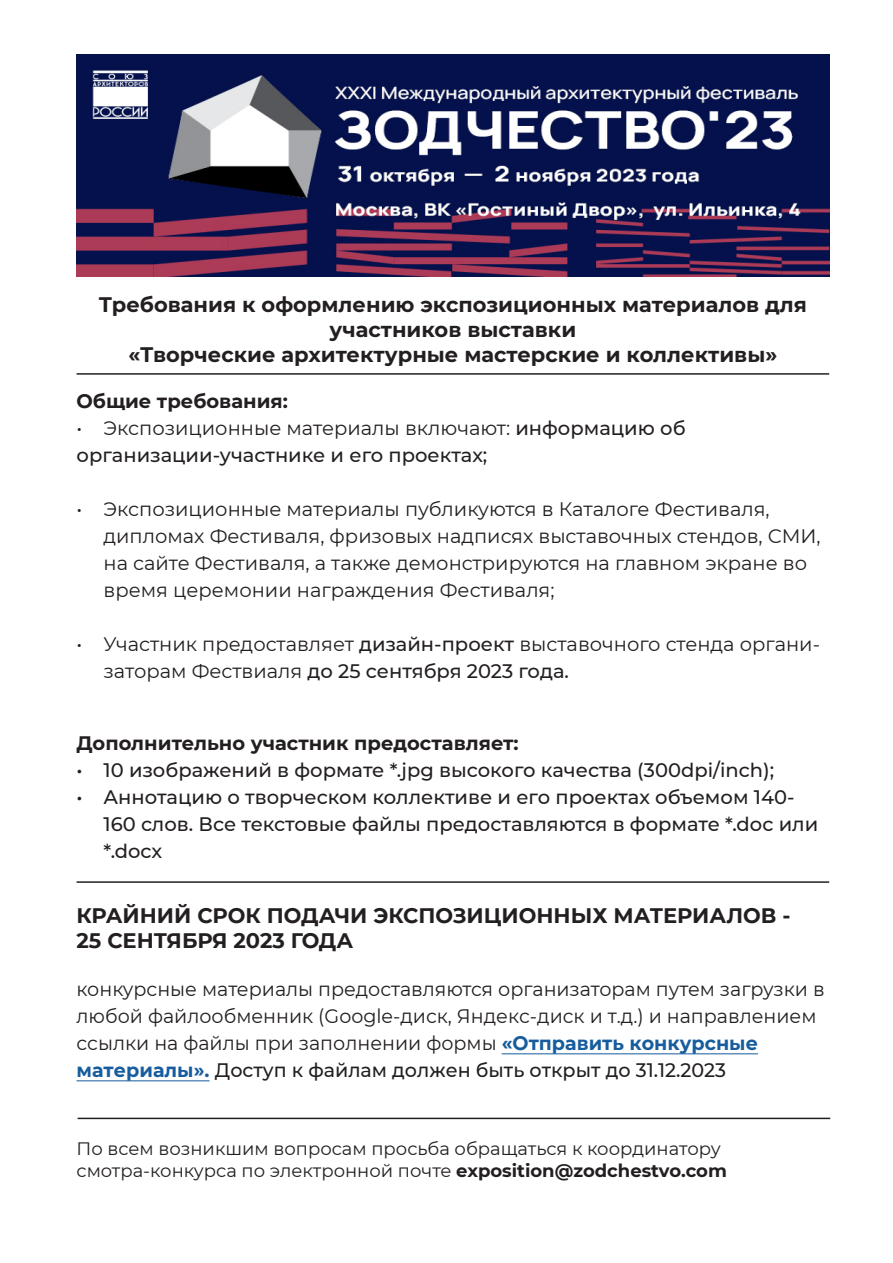
<style>
.page{position:relative;width:893px;height:1263px;background:#fff}
.page>*{position:absolute;margin:0;border:0;box-sizing:border-box;transform-origin:0 0}
.t1{font:700 21px/25.2px "Montserrat";color:#231f20;text-align:center}
.t2{font:19.5px/27px "Montserrat";color:#231f20}
.t3{font:500 19.5px/27px "Montserrat";color:#231f20}
.t4{font:700 19.5px "Montserrat";color:#231f20}
.t5{font:18px "Montserrat";color:#231f20}
.s1{font-weight:500}
.s2{font-weight:700;color:#175d9e}
.s3{font-weight:700}
</style>
<div class="page">
<hr style="left:77px;top:373px;width:752px;height:2px;background:#231f20">
<hr style="left:77px;top:881px;width:752px;height:2px;background:#231f20">
<img style="left:77px;top:54px;width:752px;height:222px">
<hr style="left:78px;top:1118px;width:752px;height:1px;background:#231f20">
<hr style="left:502px;top:1053px;width:256px;height:1px;background:#175d9e">
<hr style="left:77px;top:1080px;width:133px;height:1px;background:#175d9e">
<p class="t1" style="left:99px;top:290px;width:710px">Требования к оформлению экспозиционных материалов для участников выставки</p>
<p class="t1" style="left:128px;top:341px;width:650px">«Творческие архитектурные мастерские и коллективы»</p>
<p class="t4" style="left:77px;top:387px;width:213px">Общие требования:</p>
<p class="t2" style="left:77px;top:414px;width:610px">• Экспозиционные материалы включают: <span class="s1">информацию об</span></p>
<p class="t3" style="left:77px;top:441px;width:412px">организации-участнике и его проектах;</p>
<p class="t2" style="left:104px;top:495px;width:719px;text-indent:-27px">• Экспозиционные материалы публикуются в Каталоге Фестиваля, дипломах Фестиваля, фризовых надписях выставочных стендов, СМИ, на сайте Фестиваля, а также демонстрируются на главном экране во время церемонии награждения Фестиваля;</p>
<p class="t2" style="left:104px;top:630px;width:718px;text-indent:-27px">• Участник предоставляет <span class="s1">дизайн-проект</span> выставочного стенда органи&shy;заторам Фествиаля <span class="s1">до 25 сентября 2023 года.</span></p>
<p class="t4" style="left:77px;top:729px;width:444px">Дополнительно участник предоставляет:</p>
<p class="t3" style="left:77px;top:756px;width:699px">• 10 изображений в формате *.jpg высокого качества (300dpi/inch);</p>
<p class="t3" style="left:104px;top:783px;width:716px;text-indent:-27px">• Аннотацию о творческом коллективе и его проектах объемом 140-<br>160 слов. Все текстовые файлы предоставляются в формате *.doc или *.docx</p>
<p class="t1" style="left:77px;top:901px;width:715px;text-align:left">КРАЙНИЙ СРОК ПОДАЧИ ЭКСПОЗИЦИОННЫХ МАТЕРИАЛОВ -<br>25 СЕНТЯБРЯ 2023 ГОДА</p>
<p class="t2" style="left:77px;top:975px;width:750px">конкурсные материалы предоставляются организаторам путем загрузки в любой файлообменник (Google-диск, Яндекс-диск и т.д.) и направлением ссылки на файлы при заполнении формы <span class="s2">«Отправить конкурсные материалы».</span> <span class="s1">Доступ к файлам должен быть открыт до 31.12.2023</span></p>
<p class="t5" style="left:77px;top:1136px;width:646px">По всем возникшим вопросам просьба обращаться к координатору</p>
<p class="t5" style="left:77px;top:1158px;width:652px">смотра-конкурса по электронной почте <span class="s3">exposition@zodchestvo.com</span></p>
</div>
